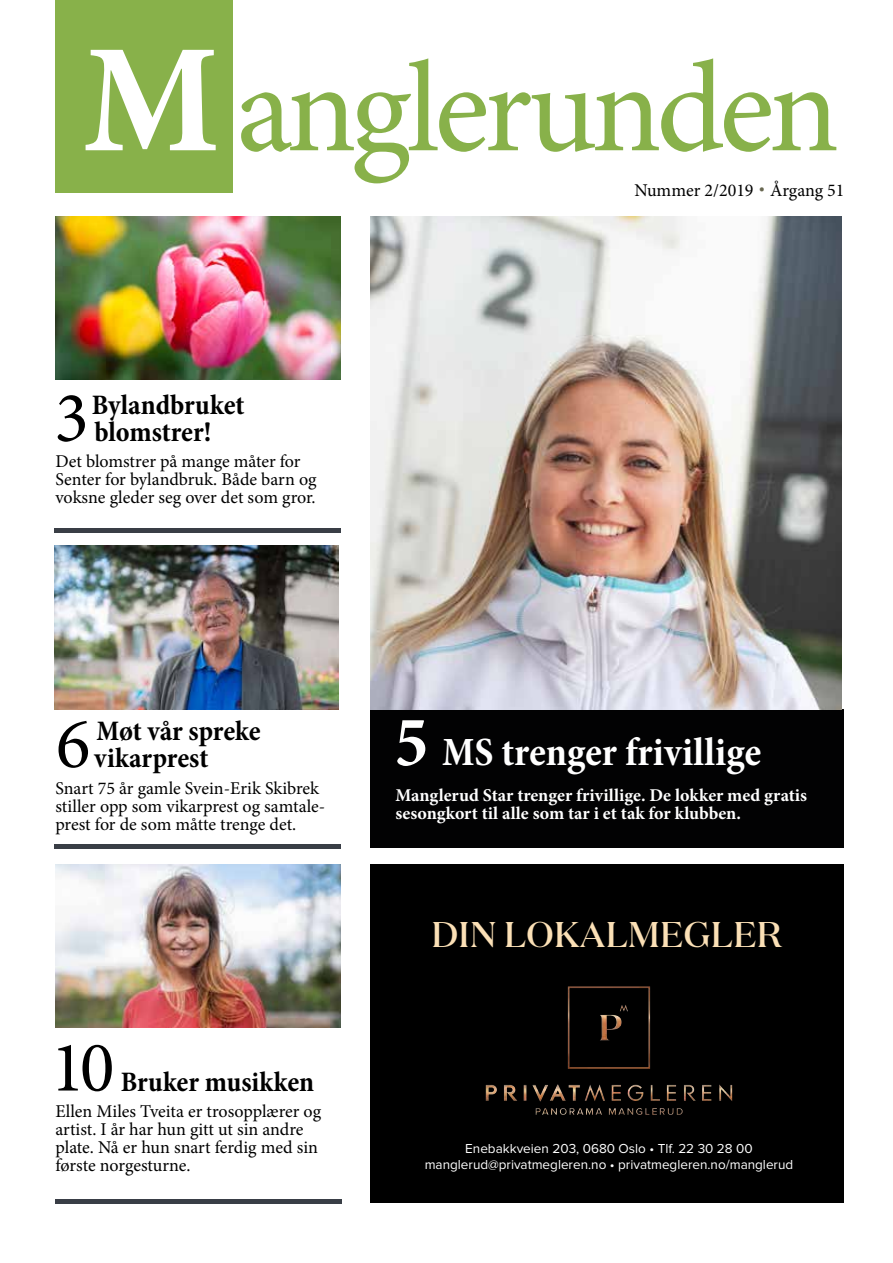
<style>
.page{position:relative;width:893px;height:1263px;background:#fff}
.page>*{position:absolute;margin:0;border:0;box-sizing:border-box;transform-origin:0 0}
.t1{font:129px "Minion Pro";letter-spacing:-.04em;color:#88b14a}
.t2{font:72px "Minion Pro";color:#000}
.t3{font:700 condensed 40.5px "Minion Pro";color:#fff}
.t4{font:500 35.7px "Domaine Disp";letter-spacing:.01em;color:#fbe0b6}
.t5{font:700 condensed 28.5px/27px "Minion Pro";letter-spacing:-.005em;color:#000}
.t6{font:18px/18px "Minion Pro";letter-spacing:-.005em;color:#000}
.t7{font:700 18px/18px "Minion Pro";color:#fff}
.t8{font:13.5px/16.5px "Proxima Nova";color:#fff;text-align:center}
.s1{font-weight:700;font-size:154.5px;color:#fff}
.s2{font-size:72px}
</style>
<div class="page">
<div style="left:370px;top:709px;width:474px;height:139px;background:#020203"></div>
<img style="left:54px;top:545px;width:285px;height:164px">
<div style="left:54px;top:528px;width:286px;height:5px;background:#393e46"></div>
<img style="left:370px;top:216px;width:472px;height:493px">
<div style="left:55px;top:0;width:178px;height:192px;background:#88b14a"></div>
<img style="left:55px;top:864px;width:285px;height:164px">
<div style="left:370px;top:864px;width:474px;height:339px;background:#000"></div>
<img style="left:568px;top:986px;width:82px;height:83px">
<hr style="left:54px;top:844px;width:287px;height:4px;background:#393e46">
<img style="left:56px;top:216px;width:285px;height:164px">
<div style="left:55px;top:1199px;width:287px;height:5px;background:#393e46"></div>
<h1 class="t1" style="left:83px;top:23px;width:758px"><span class="s1">M</span> anglerunden</h1>
<p class="t6" style="left:634px;top:181px;width:212px">Nummer 2/2019 <sup>.</sup> Årgang 51</p>
<h2 class="t2" style="left:55px;top:370px;width:34px">3</h2>
<h3 class="t5" style="left:92px;top:391px;width:154px">Bylandbruket blomstrer!</h3>
<p class="t6" style="left:55px;top:453px;width:263px">Det blomstrer på mange måter for<br>Senter for bylandbruk. Både barn og voksne gleder seg over det som gror.</p>
<h2 class="t2" style="left:55px;top:696px;width:37px">6</h2>
<h3 class="t5" style="left:94px;top:717px;width:168px">Møt vår spreke vikarprest</h3>
<p class="t6" style="left:55px;top:779px;width:271px">Snart 75 år gamle Svein-Erik Skibrek stiller opp som vikarprest og samtale&shy;prest for de som måtte trenge det.</p>
<h2 class="t2" style="left:55px;top:1019px;width:61px">10</h2>
<h3 class="t5" style="left:121px;top:1068px;width:195px">Bruker musikken</h3>
<p class="t6" style="left:55px;top:1102px;width:267px">Ellen Miles Tveita er trosopplærer og artist. I år har hun gitt ut sin andre plate. Nå er hun snart ferdig med sin første norgesturne.</p>
<h3 class="t3" style="left:395px;top:724px;width:367px"><span class="s2">5</span> MS trenger frivillige</h3>
<p class="t7" style="left:395px;top:786px;width:413px">Manglerud Star trenger frivillige. De lokker med gratis sesongkort til alle som tar i et tak for klubben.</p>
<h3 class="t4" style="left:432px;top:912px;width:352px">DIN LOKALMEGLER</h3>
<p class="t8" style="left:425px;top:1140px;width:370px">Enebakkveien 203, 0680 Oslo • Tlf. 22 30 28 00 manglerud@privatmegleren.no • privatmegleren.no/manglerud</p>
</div>
